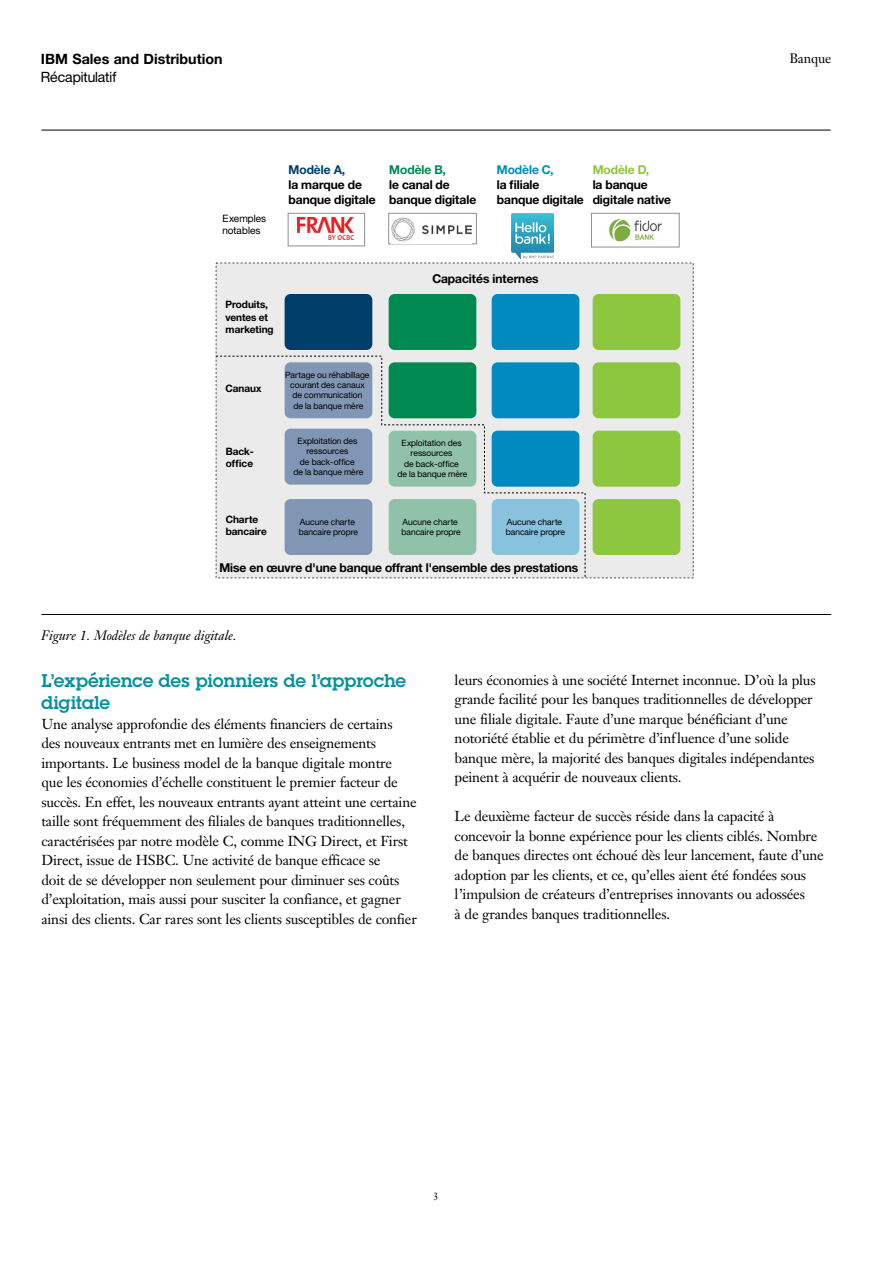
<style>
.page{position:relative;width:893px;height:1263px;background:#fff}
.page>*{position:absolute;margin:0;border:0;box-sizing:border-box;transform-origin:0 0}
.t1{font:600 18px/22.5px "Lubalinfor IBM";color:#00929f}
.t2{font:14.25px/19.5px "Janson Text LT Pro";letter-spacing:-.015em;color:#000}
.t3{font:700 14.25px "Helvetica Neue";color:#000}
.t4{font:14.25px "Helv Neuefor IBM";letter-spacing:-.01em;color:#000}
.t5{font:italic 13.5px "Janson Text LT Pro";letter-spacing:-.005em;color:#000}
.t6{font:13.5px "Janson Text LT Pro";letter-spacing:-.015em;color:#000}
.t7{font:700 12.3px/14.7px "Helv Neuefor IBM";color:#000}
.t8{font:700 12.3px "Helv Neuefor IBM";color:#010101}
.t9{font:700 12.3px "Helv Neuefor IBM";color:#003e69}
.t10{font:700 12.3px "Helv Neuefor IBM";color:#008a52}
.t11{font:700 12.3px "Helv Neuefor IBM";color:#008abf}
.t12{font:700 12.3px "Helv Neuefor IBM";color:#8dc63f}
.t13{font:10.5px "Janson Text LT Pro";color:#000}
.t14{font:700 10.2px/12.3px "Helv Neuefor IBM";color:#000}
.t15{font:10.2px/12.3px "Helv Neuefor IBM";color:#000}
.t16{font:8.7px/10.4px "Helv Neuefor IBM";color:#000;text-align:center}
</style>
<div class="page">
<hr style="left:41px;top:130px;width:790px;height:1px;background:#000">
<hr style="left:41px;top:614px;width:790px;height:1px;background:#000">
<div style="left:216px;top:263px;width:477px;height:315px;background:#ebebec"></div>
<svg style="left:288px;top:213px;width:392px;height:35px"></svg>
<img style="left:298px;top:218px;width:57px;height:22px">
<img style="left:392px;top:216px;width:79px;height:27px">
<img style="left:512px;top:213px;width:41px;height:46px">
<img style="left:605px;top:215px;width:60px;height:30px">
<div style="left:285px;top:294px;width:87px;height:56px;background:#003e69;border-radius:6px"></div>
<div style="left:389px;top:294px;width:87px;height:56px;background:#008a52;border-radius:6px"></div>
<div style="left:492px;top:294px;width:87px;height:56px;background:#008abf;border-radius:6px"></div>
<div style="left:593px;top:294px;width:87px;height:56px;background:#8dc63f;border-radius:6px"></div>
<div style="left:593px;top:362px;width:87px;height:56px;background:#8dc63f;border-radius:6px"></div>
<div style="left:593px;top:431px;width:87px;height:56px;background:#8dc63f;border-radius:6px"></div>
<div style="left:593px;top:499px;width:87px;height:56px;background:#8dc63f;border-radius:6px"></div>
<svg style="left:216px;top:355px;width:370px;height:223px"></svg>
<p class="t3" style="left:41px;top:50px;width:183px">IBM Sales and Distribution</p>
<p class="t4" style="left:41px;top:68px;width:77px">Récapitulatif</p>
<p class="t15" style="left:223px;top:212px;width:45px">Exemples notables</p>
<p class="t9" style="left:289px;top:162px;width:58px">Modèle A,</p>
<p class="t7" style="left:289px;top:177px;width:89px">la marque de banque digitale</p>
<p class="t10" style="left:389px;top:162px;width:58px">Modèle B,</p>
<p class="t7" style="left:389px;top:177px;width:89px">le canal de banque digitale</p>
<p class="t11" style="left:497px;top:162px;width:58px">Modèle C,</p>
<p class="t7" style="left:497px;top:177px;width:89px">la filiale banque digitale</p>
<p class="t12" style="left:593px;top:162px;width:58px">Modèle D,</p>
<p class="t7" style="left:593px;top:177px;width:80px">la banque digitale native</p>
<p class="t14" style="left:226px;top:298px;width:49px">Produits, ventes et marketing</p>
<p class="t14" style="left:226px;top:382px;width:37px">Canaux</p>
<p class="t14" style="left:226px;top:445px;width:29px">Back-</p>
<p class="t14" style="left:226px;top:457px;width:29px">office</p>
<p class="t16" style="left:285px;top:369px;width:86px">Partage ou réhabillage courant des canaux de communication<br>de la banque mère</p>
<p class="t16" style="left:294px;top:435px;width:71px">Exploitation des ressources<br>de back-office<br>de la banque mère</p>
<p class="t14" style="left:226px;top:513px;width:43px">Charte bancaire</p>
<p class="t16" style="left:299px;top:516px;width:61px;text-align:left">Aucune charte bancaire propre</p>
<p class="t8" style="left:432px;top:271px;width:108px">Capacités internes</p>
<p class="t16" style="left:398px;top:437px;width:71px">Exploitation des ressources<br>de back-office<br>de la banque mère</p>
<p class="t16" style="left:401px;top:516px;width:61px;text-align:left">Aucune charte bancaire propre</p>
<p class="t16" style="left:506px;top:516px;width:61px;text-align:left">Aucune charte bancaire propre</p>
<p class="t8" style="left:219px;top:560px;width:360px">Mise en œuvre 'd une banque offrant 'l ensemble des prestations</p>
<p class="t5" style="left:41px;top:627px;width:197px">Figure 1. Modèles de banque digitale.</p>
<p class="t6" style="left:789px;top:50px;width:43px">Banque</p>
<h2 class="t1" style="left:41px;top:669px;width:366px">’Lexpérience des pionniers de ’l approche digitale</h2>
<p class="t2" style="left:41px;top:714px;width:377px">Une analyse approfondie des éléments financiers de certains<br>des nouveaux entrants met en lumière des enseignements importants. Le business model de la banque digitale montre que les économies ’d échelle constituent le premier facteur de succès. En effet, les nouveaux entrants ayant atteint une certaine taille sont fréquemment des filiales de banques traditionnelles, caractérisées par notre modèle C, comme ING Direct, et First Direct, issue de HSBC. Une activité de banque efficace se<br>doit de se développer non seulement pour diminuer ses coûts<br>’d exploitation, mais aussi pour susciter la confiance, et gagner ainsi des clients. Car rares sont les clients susceptibles de confier</p>
<p class="t2" style="left:455px;top:670px;width:362px">leurs économies à une société Internet inconnue D. ’où la plus grande facilité pour les banques traditionnelles de développer une filiale digitale. Faute ’d une marque bénéficiant ’d une notoriété établie et du périmètre ’d influence ’d une solide banque mère la, majorité des banques digitales indépendantes peinent à acquérir de nouveaux clients.</p>
<p class="t2" style="left:455px;top:807px;width:371px">Le deuxième facteur de succès réside dans la capacité à concevoir la bonne expérience pour les clients ciblés. Nombre de banques directes ont échoué dès leur lancement, faute ’d une adoption par les clients, et ce, qu’elles aient été fondées sous<br>’l impulsion de créateurs ’d entreprises innovants ou adossées<br>à de grandes banques traditionnelles.</p>
<p class="t13" style="left:433px;top:1189px;width:7px">3</p>
</div>
